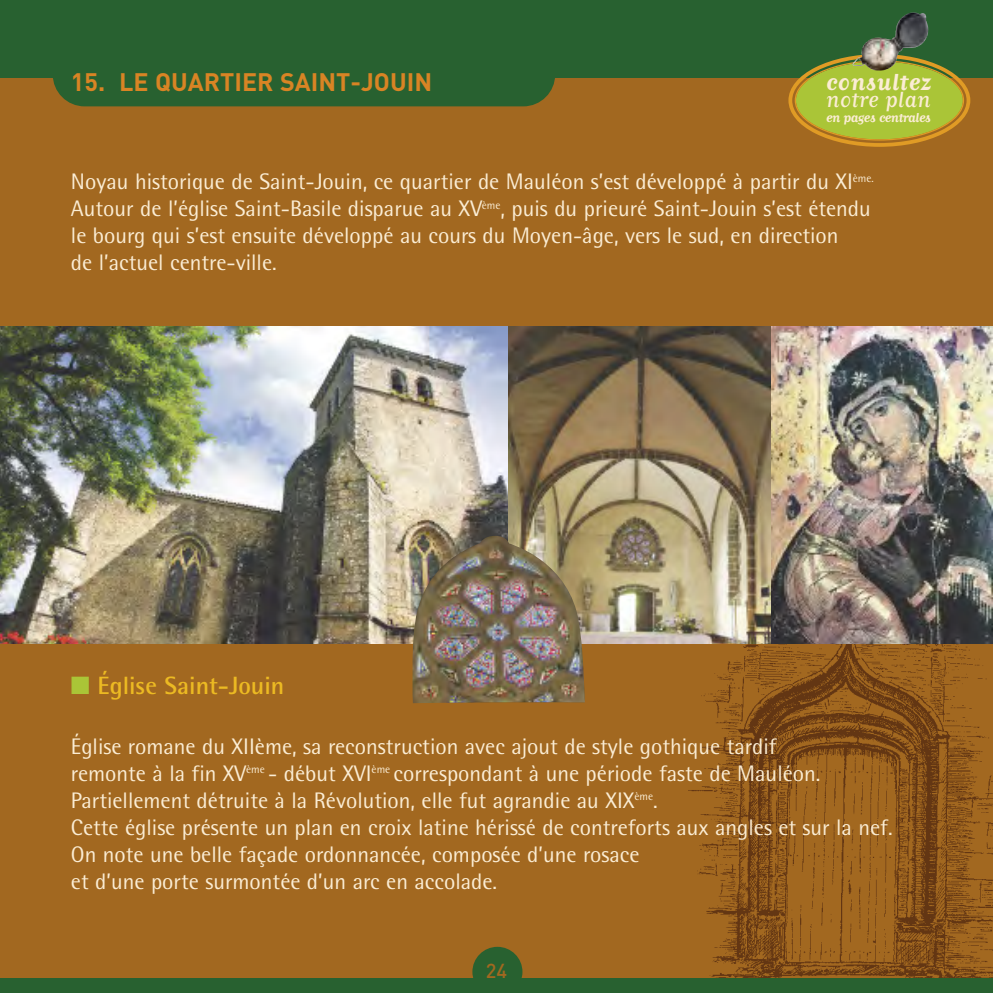
<style>
.page{position:relative;width:993px;height:993px;background:#fff}
.page>*{position:absolute;margin:0;border:0;box-sizing:border-box;transform-origin:0 0}
.t1{font:700 27.25px "Matrix Script";letter-spacing:.025em;color:#fbedd4}
.t2{font:25.75px "Matrix Script";color:#fbedd4}
.t3{font:700 25px "DIN";color:#d98424}
.t4{font:700 25px "Rotis Semi Sans";color:#ecba23}
.t5{font:22.5px/27px "Rotis Semi Sans";color:#fbedd4}
.t6{font:500 20px "DIN";color:#a26820}
.t7{font:700 15.25px "Matrix Script";letter-spacing:-.03em;color:#fbedd4}
.s1{color:#aac537}
</style>
<div class="page">
<div style="left:0;top:0;width:992px;height:992px;background:#a26820"></div>
<img style="left:688px;top:643px;width:304px;height:335px">
<div style="left:0;top:0;width:992px;height:78px;background:#286130"></div>
<div style="left:53px;top:43px;width:502px;height:63px;background:#286130;border-radius:32px"></div>
<div style="left:0;top:978px;width:992px;height:14px;background:#286130"></div>
<svg style="left:472px;top:946px;width:50px;height:32px"></svg>
<img style="left:0;top:326px;width:766px;height:317px">
<img style="left:766px;top:326px;width:226px;height:317px">
<img style="left:412px;top:535px;width:172px;height:168px">
<svg style="left:788px;top:56px;width:183px;height:91px"></svg>
<img style="left:852px;top:12px;width:76px;height:59px">
<p class="t3" style="left:71px;top:68px;width:362px">15. LE QUARTIER SAINT-JOUIN</p>
<p class="t1" style="left:825px;top:65px;width:106px">consultez</p>
<p class="t2" style="left:826px;top:83px;width:106px">notre plan</p>
<p class="t7" style="left:825px;top:108px;width:106px">en pages centrales</p>
<p class="t5" style="left:71px;top:170px;width:804px">Noyau historique de Saint-Jouin, ce quartier de Mauléon s’est développé à partir du XI<sup>ème.<br></sup>Autour de l’église Saint-Basile disparue au XV<sup>ème</sup>, puis du prieuré Saint-Jouin s’est étendu le bourg qui s’est ensuite développé au cours du Moyen-âge, vers le sud, en direction<br>de l’actuel centre-ville.</p>
<p class="t4" style="left:71px;top:676px;width:215px"><span class="s1">■</span> Église Saint-Jouin</p>
<p class="t5" style="left:71px;top:734px;width:823px">Église romane du XIIème, sa reconstruction avec ajout de style gothique tardif<br>remonte à la fin XV<sup>ème</sup> - début XVI<sup>ème</sup> correspondant à une période faste de Mauléon.<br>Partiellement détruite à la Révolution, elle fut agrandie au XIX<sup>ème</sup>.<br>Cette église présente un plan en croix latine hérissé de contreforts aux angles et sur la nef.<br>On note une belle façade ordonnancée, composée d’une rosace<br>et d’une porte surmontée d’un arc en accolade.</p>
<p class="t6" style="left:485px;top:959px;width:23px">24</p>
</div>
